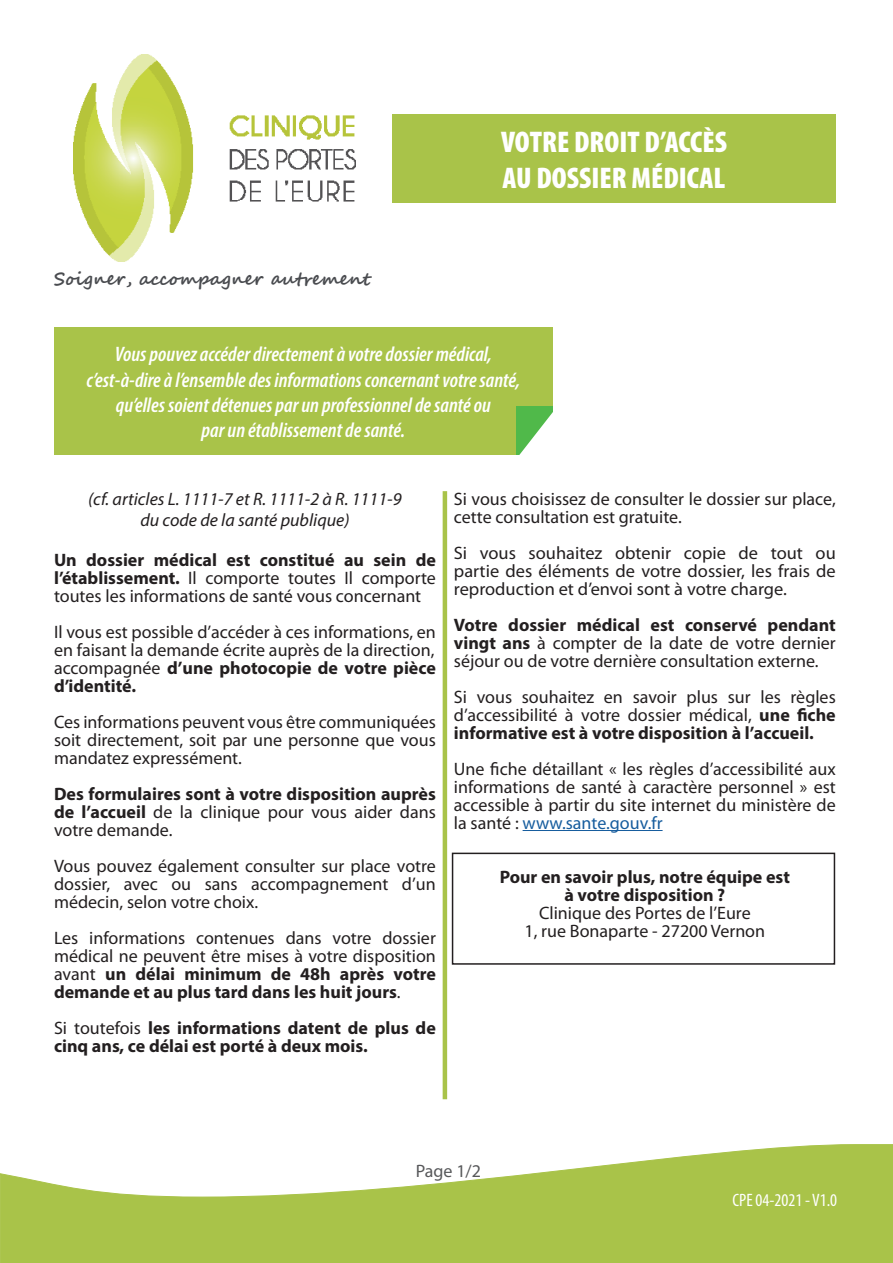
<style>
.page{position:relative;width:893px;height:1263px;background:#fff}
.page>*{position:absolute;margin:0;border:0;box-sizing:border-box;transform-origin:0 0}
.t1{font:900 condensed 30px "Myriad Pro";color:#fff}
.t2{font:italic 600 condensed 21px "Myriad Pro";color:#fff}
.t3{font:18px/18px "Myriad Pro";color:#231f20;text-align:justify}
.t4{font:700 18px/18px "Myriad Pro";color:#231f20}
.t5{font:italic 18px "Myriad Pro";color:#231f20}
.t6{font:700 18px "Segoe Script";color:#4a4c50}
.t7{font:condensed 18px "Myriad Pro";color:#fff}
.t8{font:18px "Myriad Pro";color:#57585a}
.s1{font-weight:700}
.s2{font-weight:400}
.s3{color:#175d9e}
</style>
<div class="page">
<img style="left:73px;top:54px;width:282px;height:207px">
<div style="left:392px;top:115px;width:444px;height:88px;background:#a9c349"></div>
<svg style="left:0;top:1144px;width:893px;height:119px"></svg>
<div style="left:54px;top:327px;width:499px;height:128px;background:#a9c349"></div>
<hr style="left:523px;top:830px;width:140px;height:1px;background:#175d9e">
<div style="left:517px;top:407px;width:36px;height:48px;background:#50b94a"></div>
<svg style="left:519px;top:412px;width:34px;height:43px"></svg>
<hr style="left:443px;top:491px;width:4px;height:608px;background:#a9c349">
<div style="left:452px;top:853px;width:383px;height:112px;border:2px solid #231f20"></div>
<p class="t6" style="left:54px;top:264px;width:318px">Soigner, accompagner autrement</p>
<p class="t1" style="left:501px;top:123px;width:227px">VOTRE DROIT D’ACCÈS</p>
<p class="t1" style="left:503px;top:159px;width:224px">AU DOSSIER MÉDICAL</p>
<p class="t2" style="left:115px;top:341px;width:379px">Vous pouvez accéder directement à votre dossier médical,</p>
<p class="t2" style="left:86px;top:367px;width:435px">c’est-à-dire à l’ensemble des informations concernant votre santé,</p>
<p class="t2" style="left:116px;top:392px;width:377px">qu’elles soient détenues par un professionnel de santé ou</p>
<p class="t2" style="left:202px;top:417px;width:205px">par un établissement de santé.</p>
<p class="t5" style="left:88px;top:487px;width:315px">(cf. articles L. 1111-7 et R. 1111-2 à R. 1111-9</p>
<p class="t5" style="left:140px;top:509px;width:211px">du code de la santé publique)</p>
<p class="t3" style="left:54px;top:550px;width:383px"><span class="s1">Un dossier médical est constitué au sein de l’établissement.</span> Il comporte toutes Il comporte toutes les informations de santé vous concernant</p>
<p class="t3" style="left:54px;top:622px;width:383px">Il vous est possible d’accéder à ces informations, en</p>
<p class="t3" style="left:54px;top:640px;width:382px">en faisant la demande écrite auprès de la direction,</p>
<p class="t4" style="left:54px;top:658px;width:383px"><span class="s2">accompagnée</span> d’une photocopie de votre pièce d’identité.</p>
<p class="t3" style="left:54px;top:712px;width:383px">Ces informations peuvent vous être communiquées soit directement, soit par une personne que vous mandatez expressément.</p>
<p class="t4" style="left:54px;top:784px;width:383px;text-align:justify">Des formulaires sont à votre disposition auprès de l’accueil <span class="s2">de la clinique pour vous aider dans votre demande.</span></p>
<p class="t3" style="left:54px;top:856px;width:383px">Vous pouvez également consulter sur place votre dossier, avec ou sans accompagnement d’un médecin, selon votre choix.</p>
<p class="t3" style="left:54px;top:928px;width:383px">Les informations contenues dans votre dossier médical ne peuvent être mises à votre disposition avant <span class="s1">un délai minimum de 48h après votre demande et au plus tard dans les huit jours</span>.</p>
<p class="t4" style="left:54px;top:1018px;width:383px"><span class="s2">Si toutefois</span> les informations datent de plus de cinq ans, ce délai est porté à deux mois.</p>
<p class="t3" style="left:454px;top:489px;width:383px">Si vous choisissez de consulter le dossier sur place, cette consultation est gratuite.</p>
<p class="t3" style="left:454px;top:543px;width:383px">Si vous souhaitez obtenir copie de tout ou partie des éléments de votre dossier, les frais de reproduction et d’envoi sont à votre charge.</p>
<p class="t3" style="left:454px;top:615px;width:383px"><span class="s1">Votre dossier médical est conservé pendant vingt ans</span> à compter de la date de votre dernier séjour ou de votre dernière consultation externe.</p>
<p class="t3" style="left:454px;top:687px;width:383px">Si vous souhaitez en savoir plus sur les règles d’accessibilité à votre dossier médical, <span class="s1">une fiche informative est à votre disposition à l’accueil.</span></p>
<p class="t3" style="left:454px;top:759px;width:383px">Une fiche détaillant « les règles d’accessibilité aux informations de santé à caractère personnel » est accessible à partir du site internet du ministère de la santé : <span class="s3">www.sante.gouv.fr</span></p>
<p class="t4" style="left:500px;top:867px;width:292px">Pour en savoir plus, notre équipe est</p>
<p class="t4" style="left:564px;top:885px;width:162px">à votre disposition ?</p>
<p class="t3" style="left:539px;top:903px;width:213px">Clinique des Portes de l’Eure</p>
<p class="t3" style="left:524px;top:921px;width:242px">1, rue Bonaparte - 27200 Vernon</p>
<p class="t8" style="left:416px;top:1159px;width:67px">Page 1/2</p>
<p class="t7" style="left:732px;top:1189px;width:106px">CPE 04-2021 - V1.0</p>
</div>
